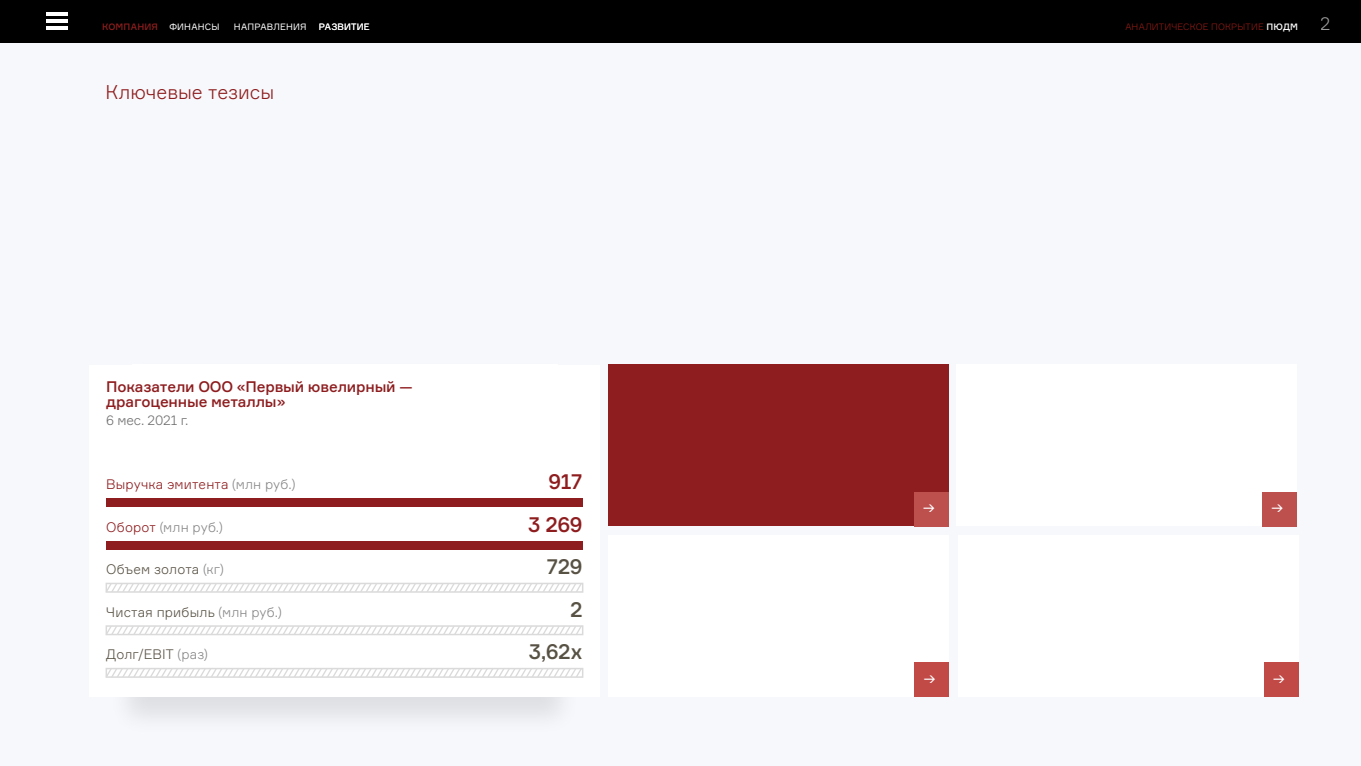
<style>
.page{position:relative;width:1361px;height:766px;background:#fff}
.page>*{position:absolute;margin:0;border:0;box-sizing:border-box;transform-origin:0 0}
.t1{font:500 21px "Formular";letter-spacing:-.02em;color:#585244}
.t2{font:500 21px "Formular";letter-spacing:-.025em;color:#8e1d1f}
.t3{font:300 19.5px "Formular";color:#8e1d1e}
.t4{font:300 18px "Formular";color:#fff}
.t5{font:500 15px/15px "Formular";letter-spacing:-.01em;color:#8e1d1f}
.t6{font:15px "Formular";color:#fff}
.t7{font:300 13.5px "Formular";letter-spacing:.01em;color:#585244}
.t8{font:300 13.5px "Formular";letter-spacing:.01em;color:#8e1d1f}
.t9{font:300 13.5px "Formular";letter-spacing:.015em;color:#878787}
.t10{font:300 13.5px "Formular";letter-spacing:-.005em;color:#706f6f}
.t11{font:9px "Formular";letter-spacing:.02em;color:#fff}
.t12{font:300 9px "Formular";letter-spacing:.02em;color:#921c16}
.t13{font:500 9px "Formular";letter-spacing:.02em;color:#8e1d1d}
.s1{color:#878787}
.s2{color:#8e1d1f}
.s3{font-weight:500;color:#fff}
</style>
<div class="page">
<div style="left:0;top:0;width:1361px;height:765px;background:#f7f8fb"></div>
<div style="left:0;top:0;width:1361px;height:43px;background:#000"></div>
<hr style="left:47px;top:13px;width:21px;height:3px;background:#fff">
<hr style="left:47px;top:20px;width:21px;height:3px;background:#fff">
<hr style="left:47px;top:26px;width:21px;height:4px;background:#fff">
<div style="left:108px;top:357px;width:472px;height:380px;background:#000;opacity:.1"></div>
<div style="left:608px;top:364px;width:340px;height:162px;background:#8e1d1f"></div>
<div style="left:89px;top:364px;width:511px;height:332px;background:#fff"></div>
<div style="left:956px;top:364px;width:340px;height:162px;background:#fff"></div>
<div style="left:609px;top:534px;width:340px;height:162px;background:#fff"></div>
<div style="left:958px;top:534px;width:340px;height:162px;background:#fff"></div>
<div style="left:914px;top:492px;width:34px;height:34px;background:#bd4f4d"></div>
<div style="left:1262px;top:492px;width:34px;height:34px;background:#bd4f4d"></div>
<div style="left:915px;top:662px;width:34px;height:34px;background:#c14946"></div>
<div style="left:1264px;top:662px;width:34px;height:34px;background:#c14946"></div>
<div style="left:106px;top:498px;width:477px;height:8px;background:#8e1d1f"></div>
<div style="left:106px;top:540px;width:477px;height:9px;background:#8e1d1f"></div>
<div style="left:106px;top:582px;width:477px;height:10px;border:2px solid #dadada"></div>
<svg style="left:106px;top:583px;width:476px;height:8px"></svg>
<div style="left:106px;top:625px;width:477px;height:10px;border:2px solid #dadada"></div>
<svg style="left:106px;top:626px;width:476px;height:8px"></svg>
<div style="left:106px;top:667px;width:477px;height:10px;border:2px solid #dadada"></div>
<svg style="left:106px;top:668px;width:476px;height:8px"></svg>
<p class="t13" style="left:102px;top:21px;width:57px">КОМПАНИЯ</p>
<p class="t11" style="left:169px;top:21px;width:52px">ФИНАНСЫ</p>
<p class="t11" style="left:234px;top:21px;width:74px">НАПРАВЛЕНИЯ</p>
<p class="t11" style="left:319px;top:21px;width:52px">РАЗВИТИЕ</p>
<h2 class="t3" style="left:106px;top:81px;width:170px">Ключевые тезисы</h2>
<p class="t5" style="left:106px;top:379px;width:308px">Показатели ООО «Первый ювелирный — драгоценные металлы»</p>
<p class="t10" style="left:106px;top:412px;width:84px">6 мес. 2021 г.</p>
<p class="t8" style="left:106px;top:476px;width:190px">Выручка эмитента <span class="s1">(млн руб.)</span></p>
<h1 class="t2" style="left:548px;top:468px;width:36px">917</h1>
<p class="t9" style="left:106px;top:518px;width:118px"><span class="s2">Оборот</span> (млн руб.)</p>
<h1 class="t2" style="left:528px;top:511px;width:56px">3 269</h1>
<p class="t7" style="left:106px;top:561px;width:119px">Объем золота <span class="s1">(кг)</span></p>
<h1 class="t1" style="left:546px;top:553px;width:38px">729</h1>
<p class="t7" style="left:106px;top:603px;width:177px">Чистая прибыль <span class="s1">(млн руб.)</span></p>
<h1 class="t1" style="left:570px;top:596px;width:14px">2</h1>
<p class="t7" style="left:106px;top:646px;width:103px">Долг/EBIT <span class="s1">(раз)</span></p>
<h1 class="t1" style="left:529px;top:638px;width:55px">3,62х</h1>
<p class="t12" style="left:1125px;top:21px;width:174px">АНАЛИТИЧЕСКОЕ ПОКРЫТИЕ <span class="s3">ПЮДМ</span></p>
<h3 class="t4" style="left:1321px;top:12px;width:12px">2</h3>
<p class="t6" style="left:923px;top:497px;width:14px">→</p>
<p class="t6" style="left:1271px;top:497px;width:14px">→</p>
<p class="t6" style="left:923px;top:668px;width:14px">→</p>
<p class="t6" style="left:1272px;top:668px;width:14px">→</p>
</div>
